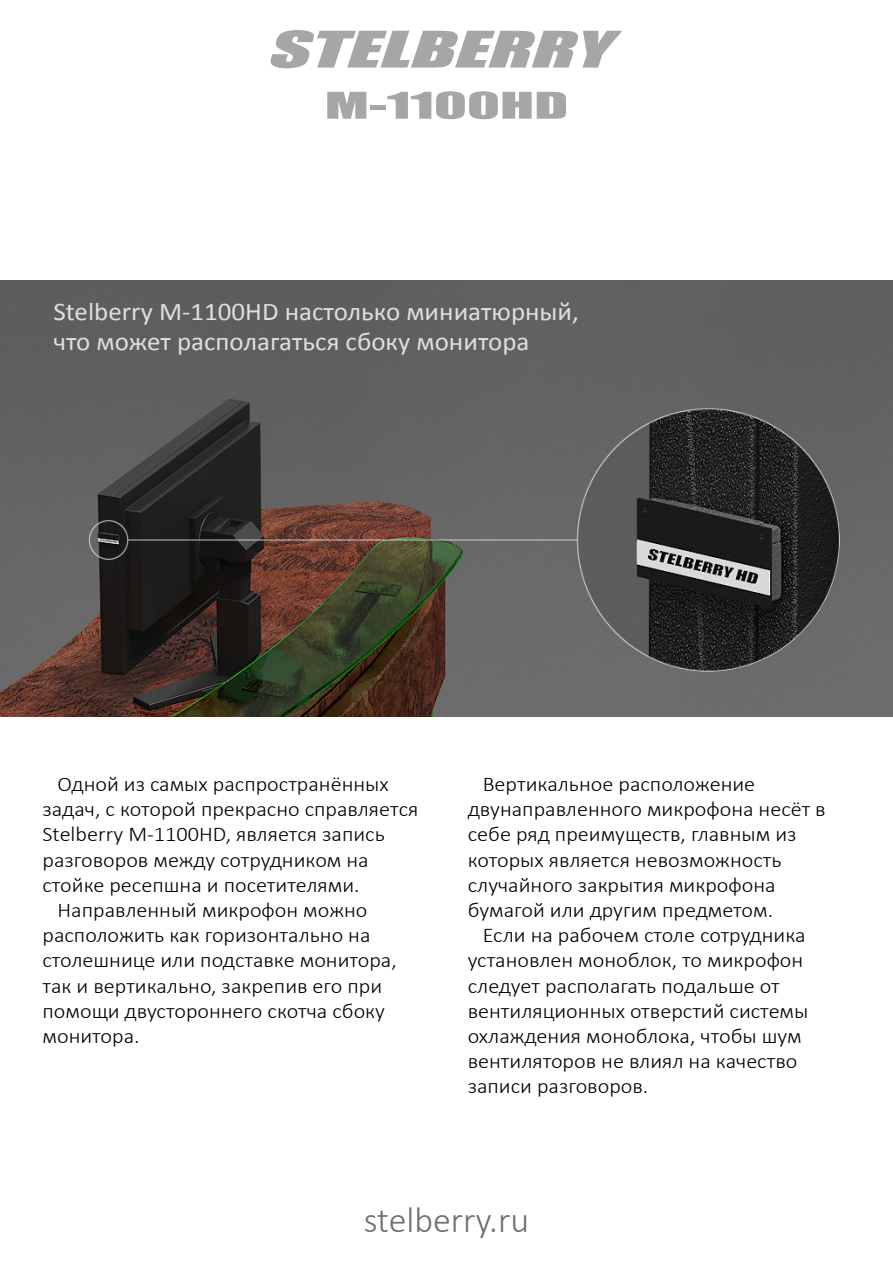
<style>
.page{position:relative;width:893px;height:1263px;background:#fff}
.page>*{position:absolute;margin:0;border:0;box-sizing:border-box;transform-origin:0 0}
.t1{font:300 36px "Calibri";color:#6f6f6f}
.t2{font:34.05px "Impact";color:#a6a6a6;scale:1.81 1}
.t3{font:25.5px/30.6px "Calibri";color:#dedede;scale:1.06 1}
.t4{font:300 21px/25.2px "Calibri";color:#000;scale:1.06 1}
</style>
<div class="page">
<svg style="left:270px;top:30px;width:352px;height:38px"></svg>
<img style="left:0;top:281px;width:893px;height:436px">
<h2 class="t2" style="left:325px;top:79px;width:136px">M-1100HD</h2>
<p class="t3" style="left:54px;top:296px;width:497px">Stelberry M-1100HD настолько миниатюрный, что может располагаться сбоку монитора</p>
<p class="t4" style="left:58px;top:771px;width:314px">Одной из самых распространённых</p>
<p class="t4" style="left:43px;top:796px;width:356px">задач, с которой прекрасно справляется</p>
<p class="t4" style="left:43px;top:821px;width:324px">Stelberry M-1100HD, является запись</p>
<p class="t4" style="left:43px;top:847px;width:309px">разговоров между сотрудником на</p>
<p class="t4" style="left:43px;top:872px;width:301px">стойке ресепшна и посетителями.</p>
<p class="t4" style="left:58px;top:897px;width:294px">Направленный микрофон можно</p>
<p class="t4" style="left:43px;top:922px;width:311px">расположить как горизонтально на</p>
<p class="t4" style="left:43px;top:947px;width:336px">столешнице или подставке монитора,</p>
<p class="t4" style="left:43px;top:973px;width:322px">так и вертикально, закрепив его при</p>
<p class="t4" style="left:43px;top:998px;width:325px">помощи двустороннего скотча сбоку</p>
<p class="t4" style="left:43px;top:1023px;width:93px">монитора.</p>
<p class="t4" style="left:468px;top:771px;width:339px;text-indent:15px">Вертикальное расположение двунаправленного микрофона несёт в себе ряд преимуществ, главным из которых является невозможность случайного закрытия микрофона бумагой или другим предметом.</p>
<p class="t4" style="left:468px;top:922px;width:323px;text-indent:15px">Если на рабочем столе сотрудника установлен моноблок, то микрофон следует располагать подальше от вентиляционных отверстий системы охлаждения моноблока, чтобы шум вентиляторов не влиял на качество записи разговоров.</p>
<h1 class="t1" style="left:364px;top:1198px;width:167px">stelberry.ru</h1>
</div>
